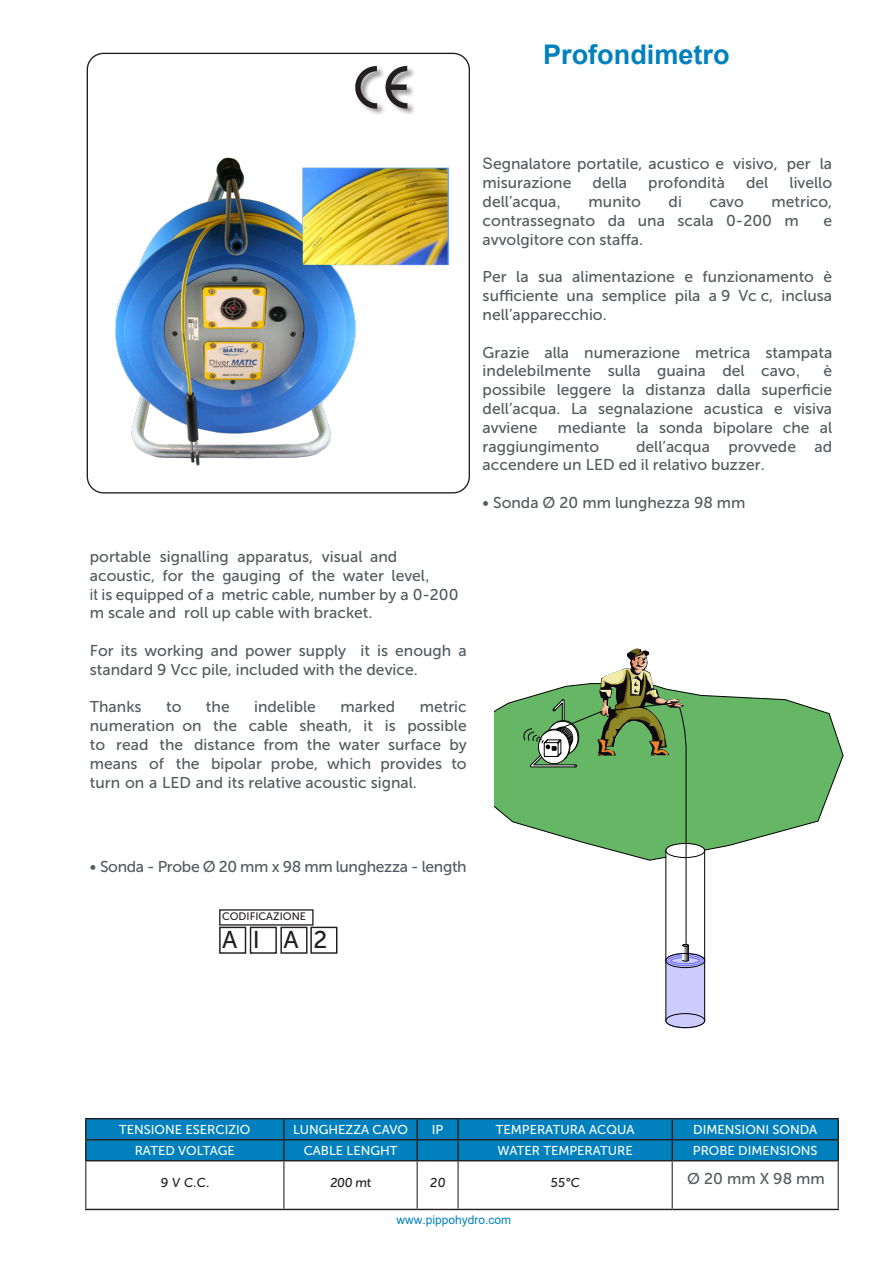
<style>
.page{position:relative;width:893px;height:1263px;background:#fff}
.page>*{position:absolute;margin:0;border:0;box-sizing:border-box;transform-origin:0 0}
.t1{font:700 27px "Arial";color:#0081bd}
.t2{font:24.3px "Museo Sans 500";color:#231f20}
.t3{font:15.6px/18.8px "Museo Sans 500";color:#545a5d}
.t4{font:15.6px "Museo Sans 500";letter-spacing:-.02em;color:#545a5d}
.t5{font:12.9px "Museo Sans 500";color:#fff}
.t6{font:12.9px "Museo Sans 500";color:#231f20}
.t7{font:12px "Arial";color:#0081bd}
.t8{font:10.8px "Museo Sans 500";color:#231f20}
.s1{font-family:"Arial"}
</style>
<div class="page">
<div style="left:666px;top:1013px;width:39px;height:15px;background:#ccf;border-radius:50%"></div>
<div style="left:666px;top:960px;width:39px;height:61px;background:#ccf"></div>
<img style="left:600px;top:648px;width:53px;height:35px">
<div style="left:682px;top:945px;width:7px;height:15px;border:1px solid #000"></div>
<svg style="left:683px;top:946px;width:5px;height:7px"></svg>
<hr style="left:704px;top:850px;width:1px;height:171px;background:#000">
<hr style="left:666px;top:850px;width:1px;height:171px;background:#000">
<div style="left:666px;top:1013px;width:39px;height:15px;border:1px solid #000;border-radius:50%"></div>
<div style="left:666px;top:953px;width:39px;height:15px;border:1px solid #000;border-radius:50%"></div>
<svg style="left:667px;top:955px;width:36px;height:11px"></svg>
<svg style="left:495px;top:683px;width:348px;height:263px"></svg>
<div style="left:219px;top:927px;width:27px;height:27px;border:1px solid #231f20"></div>
<div style="left:250px;top:927px;width:27px;height:27px;border:1px solid #231f20"></div>
<div style="left:280px;top:927px;width:27px;height:27px;border:1px solid #231f20"></div>
<div style="left:310px;top:927px;width:27px;height:27px;border:1px solid #231f20"></div>
<div style="left:355px;top:66px;width:61px;height:51px;background:#231f20;opacity:.5"></div>
<img style="left:355px;top:65px;width:61px;height:48px">
<img style="left:115px;top:157px;width:335px;height:309px">
<hr style="left:85px;top:1209px;width:199px;height:1px;background:#231f20">
<hr style="left:284px;top:1209px;width:133px;height:1px;background:#231f20">
<hr style="left:417px;top:1209px;width:41px;height:1px;background:#231f20">
<hr style="left:458px;top:1209px;width:214px;height:1px;background:#231f20">
<hr style="left:672px;top:1209px;width:167px;height:1px;background:#231f20">
<hr style="left:85px;top:1161px;width:1px;height:48px;background:#545a5d">
<hr style="left:283px;top:1161px;width:2px;height:48px;background:#545a5d">
<hr style="left:416px;top:1161px;width:2px;height:48px;background:#545a5d">
<hr style="left:457px;top:1161px;width:2px;height:48px;background:#545a5d">
<hr style="left:672px;top:1161px;width:1px;height:48px;background:#545a5d">
<hr style="left:837px;top:1161px;width:2px;height:48px;background:#545a5d">
<hr style="left:85px;top:1118px;width:199px;height:1px;background:#231f20">
<hr style="left:284px;top:1118px;width:133px;height:1px;background:#231f20">
<hr style="left:417px;top:1118px;width:41px;height:1px;background:#231f20">
<hr style="left:458px;top:1118px;width:214px;height:1px;background:#231f20">
<hr style="left:672px;top:1118px;width:167px;height:1px;background:#231f20">
<hr style="left:837px;top:1119px;width:2px;height:20px;background:#231f20">
<hr style="left:672px;top:1139px;width:167px;height:1px;background:#231f20">
<svg style="left:85px;top:1119px;width:753px;height:42px;background:#0279b1"></svg>
<hr style="left:837px;top:1140px;width:2px;height:20px;background:#231f20">
<hr style="left:672px;top:1160px;width:167px;height:1px;background:#231f20">
<p class="t1" style="left:543px;top:35px;width:188px">Profondimetro</p>
<p class="t3" style="left:483px;top:155px;width:351px"><span class="s1">S</span>egnalatore portatile, acustico e visivo, per la misurazione</p>
<p class="t3" style="left:592px;top:174px;width:36px">della</p>
<p class="t3" style="left:648px;top:174px;width:78px">profondità</p>
<p class="t3" style="left:746px;top:174px;width:24px">del</p>
<p class="t3" style="left:789px;top:174px;width:44px">livello</p>
<p class="t3" style="left:483px;top:192px;width:80px">dell’acqua<span class="s1">,</span></p>
<p class="t3" style="left:589px;top:192px;width:54px">munito</p>
<p class="t3" style="left:669px;top:192px;width:15px">di</p>
<p class="t3" style="left:709px;top:192px;width:36px">cavo</p>
<p class="t3" style="left:483px;top:192px;width:351px;text-indent:289px">metrico, contrassegnato da una scala 0-200 m</p>
<p class="t3" style="left:823px;top:211px;width:10px">e</p>
<p class="t3" style="left:90px;top:547px;width:370px">portable signalling apparatus, visual and acoustic, for the gauging of the water level<span class="s1">,<br>it</span> is equipped of a metric cable, number by a 0-200 m scale and roll up cable with bracket.</p>
<p class="t3" style="left:90px;top:641px;width:378px">For its working and power supply it is enough a standard 9 Vcc pile, included with the device.</p>
<p class="t3" style="left:90px;top:698px;width:53px">Thanks</p>
<p class="t3" style="left:166px;top:698px;width:17px">to</p>
<p class="t3" style="left:206px;top:698px;width:25px">the</p>
<p class="t3" style="left:254px;top:698px;width:63px">indelible</p>
<p class="t3" style="left:340px;top:698px;width:56px">marked</p>
<p class="t3" style="left:90px;top:698px;width:378px;text-align:justify;text-indent:330px">metric numeration on the cable sheath, it is possible to read the distance from the water surface by means of the bipolar probe, which provides to turn on a LED and its relative acoustic signal.</p>
<p class="t3" style="left:483px;top:230px;width:162px">avvolgitore con staffa.</p>
<p class="t3" style="left:483px;top:268px;width:351px;text-align:justify">Per la sua alimentazione e funzionamento è sufficiente una semplice pila a 9 Vc c, inclusa nell’apparecchio.</p>
<p class="t3" style="left:483px;top:343px;width:351px">Grazie alla numerazione metrica stampata indelebilmente sulla guaina del cavo<span class="s1">,</span></p>
<p class="t3" style="left:483px;top:362px;width:351px;text-align:justify;text-indent:341px">è possibile leggere la distanza dalla superficie dell’acqua. La segnalazione acustica e visiva avviene</p>
<p class="t3" style="left:483px;top:418px;width:351px;text-indent:75px">mediante la sonda bipolare che al raggiungimento</p>
<p class="t3" style="left:483px;top:437px;width:351px;text-indent:154px">dell’acqua provvede ad accendere un LED ed il relativo buzzer.</p>
<p class="t3" style="left:483px;top:493px;width:264px">• Sonda Ø 20 mm lunghezza 98 mm</p>
<p class="t4" style="left:90px;top:858px;width:378px">• Sonda - Probe Ø 20 mm x 98 mm lunghezza - length</p>
<p class="t8" style="left:222px;top:910px;width:86px">CODIFICAZIONE</p>
<p class="t2" style="left:222px;top:926px;width:17px">A</p>
<p class="t2" style="left:253px;top:926px;width:9px">I</p>
<p class="t2" style="left:284px;top:926px;width:17px">A</p>
<p class="t2" style="left:314px;top:926px;width:15px">2</p>
<p class="t5" style="left:119px;top:1122px;width:133px">TENSIONE ESERCIZIO</p>
<p class="t5" style="left:293px;top:1122px;width:116px">LUNGHEZZA CAVO</p>
<p class="t5" style="left:432px;top:1122px;width:13px">IP</p>
<p class="t5" style="left:496px;top:1122px;width:140px">TEMPERATURA ACQUA</p>
<p class="t5" style="left:693px;top:1122px;width:126px">DIMENSIONI SONDA</p>
<p class="t5" style="left:135px;top:1143px;width:102px">RATED VOLTAGE</p>
<p class="t5" style="left:304px;top:1143px;width:95px">CABLE LENGHT</p>
<p class="t5" style="left:497px;top:1143px;width:137px">WATER TEMPERATURE</p>
<p class="t5" style="left:693px;top:1143px;width:126px">PROBE DIMENSIONS</p>
<p class="t6" style="left:160px;top:1175px;width:51px">9 V C.C.</p>
<p class="t6" style="left:330px;top:1175px;width:44px">200 mt</p>
<p class="t6" style="left:430px;top:1175px;width:18px">20</p>
<p class="t6" style="left:550px;top:1175px;width:32px">55°C</p>
<p class="t3" style="left:687px;top:1169px;width:139px">Ø 20 mm X 98 mm</p>
<p class="t7" style="left:396px;top:1212px;width:116px">www.pippohydro.com</p>
</div>
